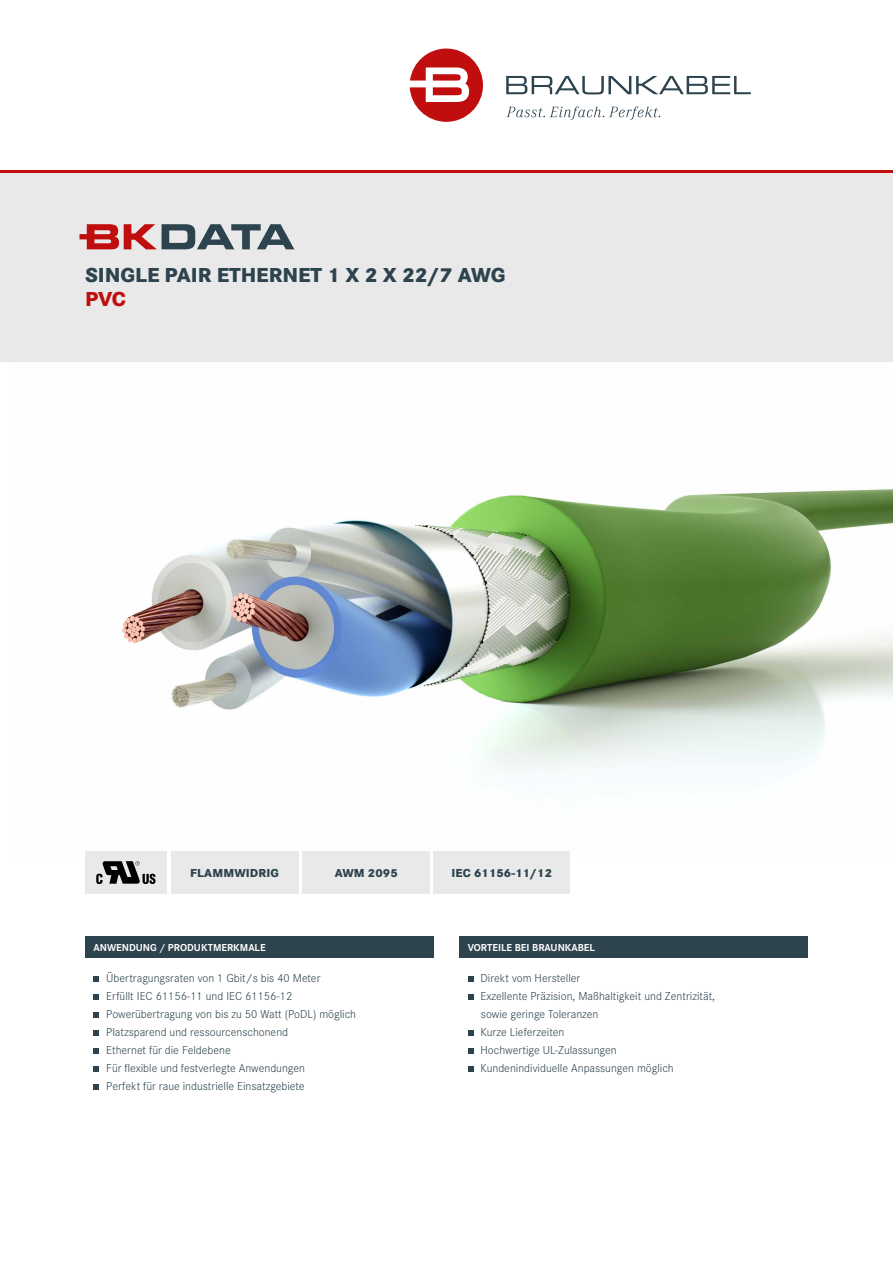
<style>
.page{position:relative;width:893px;height:1263px;background:#fff}
.page>*{position:absolute;margin:0;border:0;box-sizing:border-box;transform-origin:0 0}
.t1{font:800 21px "Corporate S";color:#2d434e}
.t2{font:800 21px "Corporate S";color:#c00d0e}
.t3{font:300 12px/18px "Corporate S";color:#2d434e}
.t4{font:800 12px "Corporate S";letter-spacing:.01em;color:#2d434e}
.t5{font:700 10.5px "Corporate S";color:#fff}
</style>
<div class="page">
<img style="left:10px;top:361px;width:883px;height:499px">
<div style="left:0;top:170px;width:893px;height:191px;background:#e9e9e9"></div>
<hr style="left:0;top:170px;width:893px;height:2px;background:#c00d0e">
<svg style="left:80px;top:224px;width:214px;height:25px"></svg>
<svg style="left:410px;top:49px;width:73px;height:73px"></svg>
<svg style="left:506px;top:76px;width:245px;height:18px"></svg>
<svg style="left:506px;top:107px;width:154px;height:13px"></svg>
<div style="left:85px;top:936px;width:349px;height:22px;background:#2d434e"></div>
<div style="left:459px;top:936px;width:349px;height:22px;background:#2d434e"></div>
<svg style="left:94px;top:977px;width:5px;height:5px"></svg>
<svg style="left:94px;top:995px;width:5px;height:5px"></svg>
<svg style="left:94px;top:1013px;width:5px;height:5px"></svg>
<svg style="left:94px;top:1031px;width:5px;height:5px"></svg>
<svg style="left:94px;top:1049px;width:5px;height:5px"></svg>
<svg style="left:94px;top:1067px;width:5px;height:5px"></svg>
<svg style="left:94px;top:1085px;width:5px;height:5px"></svg>
<div style="left:171px;top:851px;width:127px;height:43px;background:#e9e9e9"></div>
<div style="left:434px;top:851px;width:136px;height:43px;background:#e9e9e9"></div>
<div style="left:85px;top:851px;width:82px;height:43px;background:#e9e9e9"></div>
<svg style="left:96px;top:861px;width:59px;height:23px"></svg>
<svg style="left:468px;top:977px;width:5px;height:5px"></svg>
<svg style="left:468px;top:995px;width:5px;height:5px"></svg>
<svg style="left:468px;top:1031px;width:5px;height:5px"></svg>
<svg style="left:468px;top:1049px;width:5px;height:5px"></svg>
<svg style="left:468px;top:1067px;width:5px;height:5px"></svg>
<div style="left:302px;top:851px;width:128px;height:43px;background:#e9e9e9"></div>
<h1 class="t1" style="left:85px;top:260px;width:422px">SINGLE PAIR ETHERNET 1 X 2 X 22/7 AWG</h1>
<h1 class="t2" style="left:85px;top:284px;width:42px">PVC</h1>
<p class="t4" style="left:190px;top:864px;width:90px">FLAMMWIDRIG</p>
<p class="t4" style="left:451px;top:864px;width:102px">IEC 61156-11/12</p>
<p class="t4" style="left:335px;top:864px;width:65px">AWM 2095</p>
<p class="t5" style="left:94px;top:940px;width:174px">ANWENDUNG / PRODUKTMERKMALE</p>
<p class="t5" style="left:468px;top:940px;width:129px">VORTEILE BEI BRAUNKABEL</p>
<p class="t3" style="left:106px;top:969px;width:251px">Übertragungsraten von 1 Gbit/s bis 40 Meter<br>Erfüllt IEC 61156-11 und IEC 61156-12<br>Powerübertragung von bis zu 50 Watt (PoDL) möglich Platzsparend und ressourcenschonend<br>Ethernet für die Feldebene<br>Für flexible und festverlegte Anwendungen<br>Perfekt für raue industrielle Einsatzgebiete</p>
<p class="t3" style="left:480px;top:969px;width:236px">Direkt vom Hersteller<br>Exzellente Präzision, Maßhaltigkeit und Zentrizität, sowie geringe Toleranzen<br>Kurze Lieferzeiten<br>Hochwertige UL-Zulassungen<br>Kundenindividuelle Anpassungen möglich</p>
</div>
